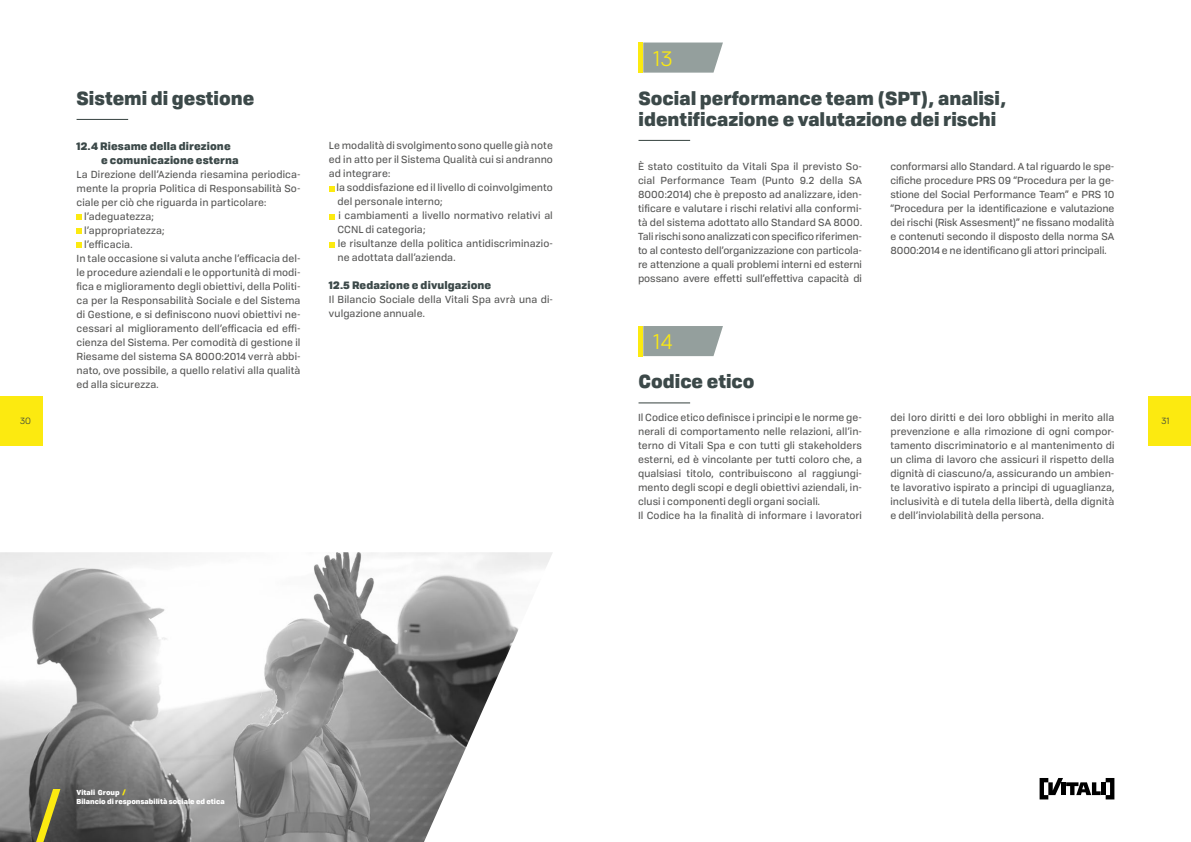
<style>
.page{position:relative;width:1191px;height:842px;background:#fff}
.page>*{position:absolute;margin:0;border:0;box-sizing:border-box;transform-origin:0 0}
.t1{font:21px "Tofino Personal";color:#fcea10}
.t2{font:900 18.2px/21px "Tofino Personal";color:#3c4949}
.t3{font:900 10.5px/14px "Tofino";letter-spacing:.005em;color:#3c4949}
.t4{font:10px/14px "Tofino";letter-spacing:.005em;color:#575756;text-align:justify}
.t5{font:9px "Tofino";color:#35413e}
.t6{font:900 7px/9px "Tofino Personal";color:#fff}
.s1{color:#fcea10}
</style>
<div class="page">
<svg style="left:77px;top:214px;width:5px;height:6px"></svg>
<svg style="left:77px;top:228px;width:5px;height:6px"></svg>
<svg style="left:77px;top:242px;width:5px;height:6px"></svg>
<svg style="left:329px;top:186px;width:5px;height:5px"></svg>
<svg style="left:329px;top:214px;width:5px;height:5px"></svg>
<svg style="left:329px;top:242px;width:5px;height:5px"></svg>
<hr style="left:77px;top:119px;width:51px;height:1px;background:#35413e">
<hr style="left:638px;top:140px;width:52px;height:1px;background:#35413e">
<hr style="left:638px;top:403px;width:52px;height:1px;background:#35413e">
<img style="left:0;top:552px;width:552px;height:290px">
<div style="left:638px;top:43px;width:5px;height:30px;background:#fcea10"></div>
<svg style="left:643px;top:43px;width:80px;height:30px;background:#9ca6a4"></svg>
<div style="left:638px;top:326px;width:5px;height:30px;background:#fcea10"></div>
<svg style="left:643px;top:326px;width:80px;height:30px;background:#9aa5a3"></svg>
<div style="left:1148px;top:396px;width:43px;height:50px;background:#fcea10"></div>
<div style="left:0;top:396px;width:43px;height:50px;background:#fcea10"></div>
<svg style="left:1039px;top:778px;width:75px;height:21px"></svg>
<svg style="left:31px;top:790px;width:41px;height:52px;background:#69663f"></svg>
<h2 class="t2" style="left:77px;top:86px;width:179px">Sistemi di gestione</h2>
<p class="t3" style="left:101px;top:138px;width:139px;text-indent:-24px">12.4 Riesame della direzione e comunicazione esterna</p>
<p class="t4" style="left:77px;top:166px;width:225px">La Direzione dell’Azienda riesamina periodica-</p>
<p class="t4" style="left:77px;top:180px;width:225px">mente la propria Politica di Responsabilità So-</p>
<p class="t4" style="left:77px;top:194px;width:191px">ciale per ciò che riguarda in particolare:</p>
<p class="t4" style="left:84px;top:208px;width:71px">l’adeguatezza;</p>
<p class="t4" style="left:84px;top:222px;width:82px">l’appropriatezza;</p>
<p class="t4" style="left:84px;top:236px;width:50px">l’efficacia.</p>
<p class="t4" style="left:77px;top:250px;width:225px">In tale occasione si valuta anche l’efficacia del-</p>
<p class="t4" style="left:77px;top:264px;width:225px">le procedure aziendali e le opportunità di modi-</p>
<p class="t4" style="left:77px;top:278px;width:225px">fica e miglioramento degli obiettivi, della Politi-</p>
<p class="t4" style="left:77px;top:292px;width:225px">ca per la Responsabilità Sociale e del Sistema</p>
<p class="t4" style="left:77px;top:306px;width:225px">di Gestione, e si definiscono nuovi obiettivi ne-</p>
<p class="t4" style="left:77px;top:320px;width:225px">cessari al miglioramento dell’efficacia ed effi-</p>
<p class="t4" style="left:77px;top:334px;width:225px">cienza del Sistema. Per comodità di gestione il</p>
<p class="t4" style="left:77px;top:348px;width:225px">Riesame del sistema SA 8000:2014 verrà abbi-</p>
<p class="t4" style="left:77px;top:362px;width:225px">nato, ove possibile, a quello relativi alla qualità</p>
<p class="t4" style="left:77px;top:376px;width:84px">ed alla sicurezza.</p>
<p class="t4" style="left:329px;top:138px;width:225px">Le modalità di svolgimento sono quelle già note ed in atto per il Sistema Qualità cui si andranno ad integrare:</p>
<p class="t4" style="left:336px;top:180px;width:218px;text-align:left">la soddisfazione ed il livello di coinvolgimento del personale interno;<br>i cambiamenti a livello normativo relativi al CCNL di categoria;<br>le risultanze della politica antidiscriminazio&shy;ne adottata dall’azienda.</p>
<p class="t3" style="left:329px;top:278px;width:164px">12.5 Redazione e divulgazione</p>
<p class="t4" style="left:329px;top:292px;width:225px">Il Bilancio Sociale della Vitali Spa avrà una di&shy;vulgazione annuale.</p>
<h1 class="t1" style="left:654px;top:43px;width:20px">13</h1>
<h2 class="t2" style="left:638px;top:86px;width:369px">Social performance team (SPT), analisi, identificazione e valutazione dei rischi</h2>
<p class="t4" style="left:638px;top:159px;width:225px">È stato costituito da Vitali Spa il previsto So&shy;cial Performance Team (Punto 9.2 della SA 8000:2014) che è preposto ad analizzare, iden&shy;tificare e valutare i rischi relativi alla conformi&shy;tà del sistema adottato allo Standard SA 8000.<br>Tali rischi sono analizzati con specifico riferimen&shy;to al contesto dell’organizzazione con particola&shy;re attenzione a quali problemi interni ed esterni possano avere effetti sull’effettiva capacità di</p>
<p class="t4" style="left:890px;top:159px;width:225px">conformarsi allo Standard. A tal riguardo le spe&shy;cifiche procedure PRS 09 “Procedura per la ge&shy;stione del Social Performance Team” e PRS 10 “Procedura per la identificazione e valutazione dei rischi (Risk Assesment)” ne fissano modalità e contenuti secondo il disposto della norma SA 8000:2014 e ne identificano gli attori principali.</p>
<h1 class="t1" style="left:654px;top:326px;width:20px">14</h1>
<h2 class="t2" style="left:638px;top:369px;width:118px">Codice etico</h2>
<p class="t4" style="left:638px;top:409px;width:225px;text-align:left">Il Codice etico definisce i principi e le norme ge&shy;nerali di comportamento nelle relazioni, all’in&shy;terno di Vitali Spa e con tutti gli stakeholders esterni, ed è vincolante per tutti coloro che, a qualsiasi titolo, contribuiscono al raggiungi&shy;mento degli scopi e degli obiettivi aziendali, in&shy;clusi i componenti degli organi sociali.<br>Il Codice ha la finalità di informare i lavoratori</p>
<p class="t4" style="left:890px;top:409px;width:225px">dei loro diritti e dei loro obblighi in merito alla prevenzione e alla rimozione di ogni compor&shy;tamento discriminatorio e al mantenimento di un clima di lavoro che assicuri il rispetto della dignità di ciascuno/a, assicurando un ambien&shy;te lavorativo ispirato a principi di uguaglianza, inclusività e di tutela della libertà, della dignità e dell’inviolabilità della persona.</p>
<p class="t5" style="left:20px;top:415px;width:12px">30</p>
<p class="t5" style="left:1161px;top:415px;width:9px">31</p>
<p class="t6" style="left:77px;top:787px;width:150px">Vitali Group <span class="s1">/<br></span>Bilancio di responsabilità sociale ed etica</p>
</div>
